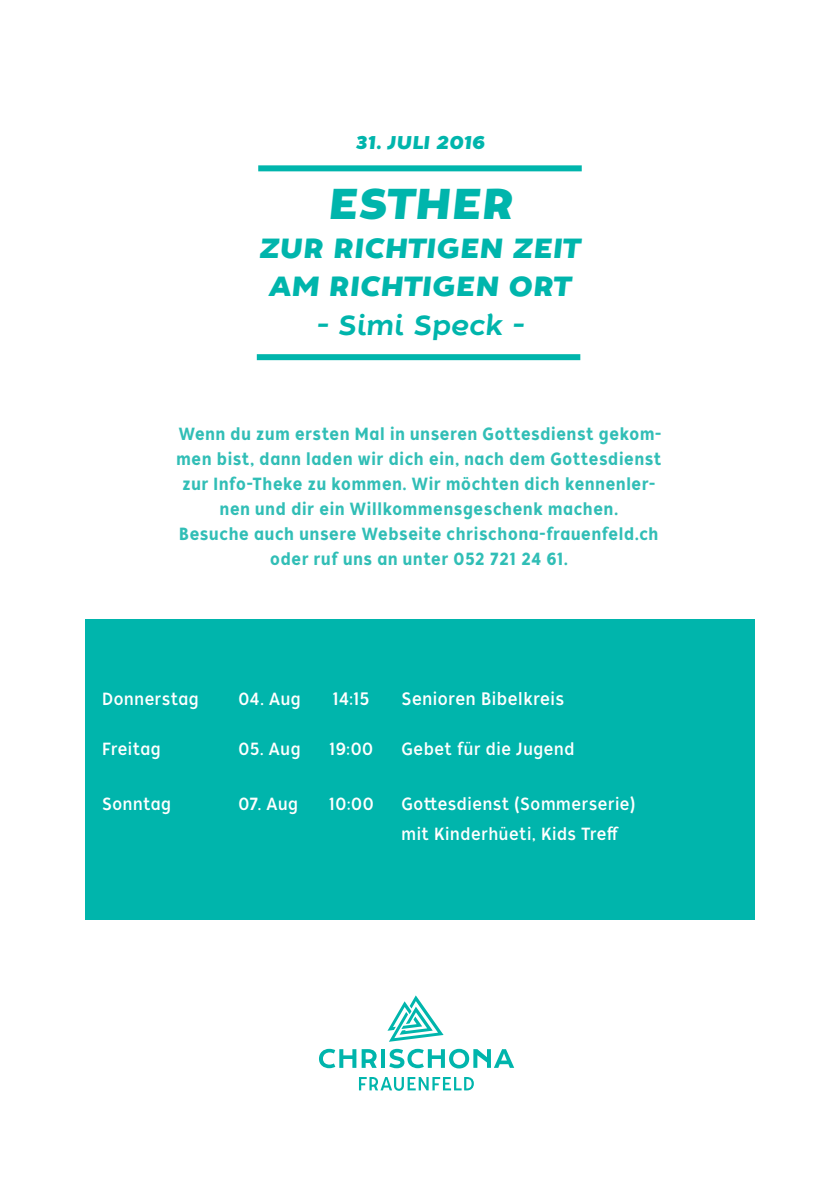
<style>
.page{position:relative;width:840px;height:1191px;background:#fff}
.page>*{position:absolute;margin:0;border:0;box-sizing:border-box;transform-origin:0 0}
.t1{font:italic 43.2px "Tide Sans 700 Mondo";letter-spacing:.03em;color:#00b5ac}
.t2{font:italic 27.8px/38.6px "Tide Sans 700 Mondo";letter-spacing:.03em;color:#00b5ac;text-align:center}
.t3{font:italic 27.8px "Tide Sans 500 Dudette";color:#00b5ac}
.t4{font:italic 18.4px "Tide Sans 700 Mondo";letter-spacing:.025em;color:#00b5ac}
.t5{font:18px "Tide Sans Cond 400 Lil Dude";letter-spacing:.03em;color:#fff}
.t6{font:17.6px/25px "Tide Sans Cond 500 Dudette";letter-spacing:.04em;color:#31beb6;text-align:center}
.t7{font:17.6px/30px "Tide Sans Cond 400 Lil Dude";letter-spacing:.035em;color:#fff}
</style>
<div class="page">
<svg style="left:359px;top:1077px;width:114px;height:13px"></svg>
<svg style="left:387px;top:995px;width:56px;height:46px"></svg>
<svg style="left:319px;top:1048px;width:57px;height:20px"></svg>
<hr style="left:381px;top:1049px;width:4px;height:18px;background:#00b5ac">
<svg style="left:389px;top:1048px;width:125px;height:20px"></svg>
<div style="left:85px;top:619px;width:669px;height:300px;background:#00b5ac"></div>
<div style="left:258px;top:165px;width:323px;height:6px;background:#00b5ac"></div>
<div style="left:257px;top:354px;width:323px;height:6px;background:#00b5ac"></div>
<p class="t4" style="left:355px;top:131px;width:130px">31. JULI 2016</p>
<h1 class="t1" style="left:328px;top:176px;width:186px">ESTHER</h1>
<h2 class="t2" style="left:259px;top:230px;width:323px">ZUR RICHTIGEN ZEIT<br>AM RICHTIGEN ORT</h2>
<h2 class="t3" style="left:316px;top:307px;width:208px">- Simi Speck -</h2>
<p class="t6" style="left:176px;top:422px;width:486px">Wenn du zum ersten Mal in unseren Gottesdienst gekom&shy;men bist, dann laden wir dich ein, nach dem Gottesdienst zur Info-Theke zu kommen. Wir möchten dich kennenler&shy;nen und dir ein Willkommensgeschenk machen.<br>Besuche auch unsere Webseite chrischona-frauenfeld.ch oder ruf uns an unter 052 721 24 61.</p>
<p class="t7" style="left:102px;top:684px;width:98px">Donnerstag</p>
<p class="t7" style="left:238px;top:684px;width:64px">04. Aug</p>
<p class="t5" style="left:332px;top:687px;width:39px">14:15</p>
<p class="t5" style="left:401px;top:687px;width:164px">Senioren Bibelkreis</p>
<p class="t7" style="left:102px;top:734px;width:60px">Freitag</p>
<p class="t7" style="left:238px;top:734px;width:64px">05. Aug</p>
<p class="t7" style="left:329px;top:734px;width:45px">19:00</p>
<p class="t7" style="left:401px;top:734px;width:174px">Gebet für die Jugend</p>
<p class="t7" style="left:102px;top:789px;width:70px">Sonntag</p>
<p class="t7" style="left:238px;top:789px;width:61px">07. Aug</p>
<p class="t7" style="left:329px;top:789px;width:46px">10:00</p>
<p class="t7" style="left:401px;top:789px;width:235px">Gottesdienst (Sommerserie) mit Kinderhüeti, Kids Treff</p>
</div>
